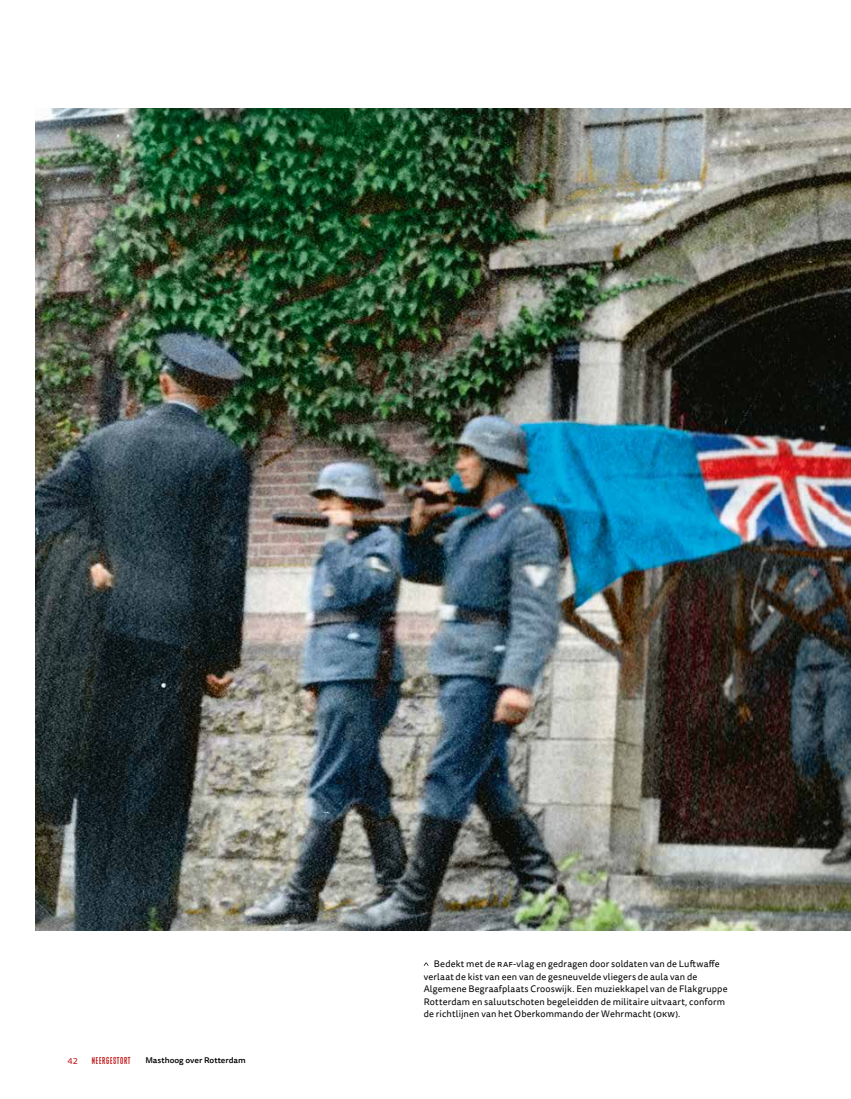
<style>
.page{position:relative;width:851px;height:1099px;background:#fff}
.page>*{position:absolute;margin:0;border:0;box-sizing:border-box;transform-origin:0 0}
.t1{font:9.38px/12.5px "Tisa Sans Pro";letter-spacing:.015em;color:#000}
.t2{font:700 8.75px "Pacific Standard";letter-spacing:.07em;color:#c41b1c}
.t3{font:8.75px "Tisa Sans Pro";color:#c41b1c;scale:1.04 1}
.t4{font:500 8.12px "Tisa Sans Pro";color:#000;scale:1.04 1}
</style>
<div class="page">
<img style="left:35px;top:108px;width:815px;height:822px">
<p class="t3" style="left:68px;top:1054px;width:11px">42</p>
<p class="t2" style="left:92px;top:1055px;width:40px">NEERGESTORT</p>
<p class="t4" style="left:145px;top:1054px;width:98px">Masthoog over Rotterdam</p>
<p class="t1" style="left:423px;top:958px;width:305px;text-indent:10px">Bedekt met de RAF-vlag en gedragen door soldaten van de Luftwaffe verlaat de kist van een van de gesneuvelde vliegers de aula van de Algemene Begraafplaats Crooswijk. Een muziekkapel van de Flakgruppe Rotterdam en saluutschoten begeleidden de militaire uitvaart, conform de richtlijnen van het Oberkommando der Wehrmacht (OKW</p>
<p class="t1" style="left:675px;top:1008px;width:7px">).</p>
</div>
